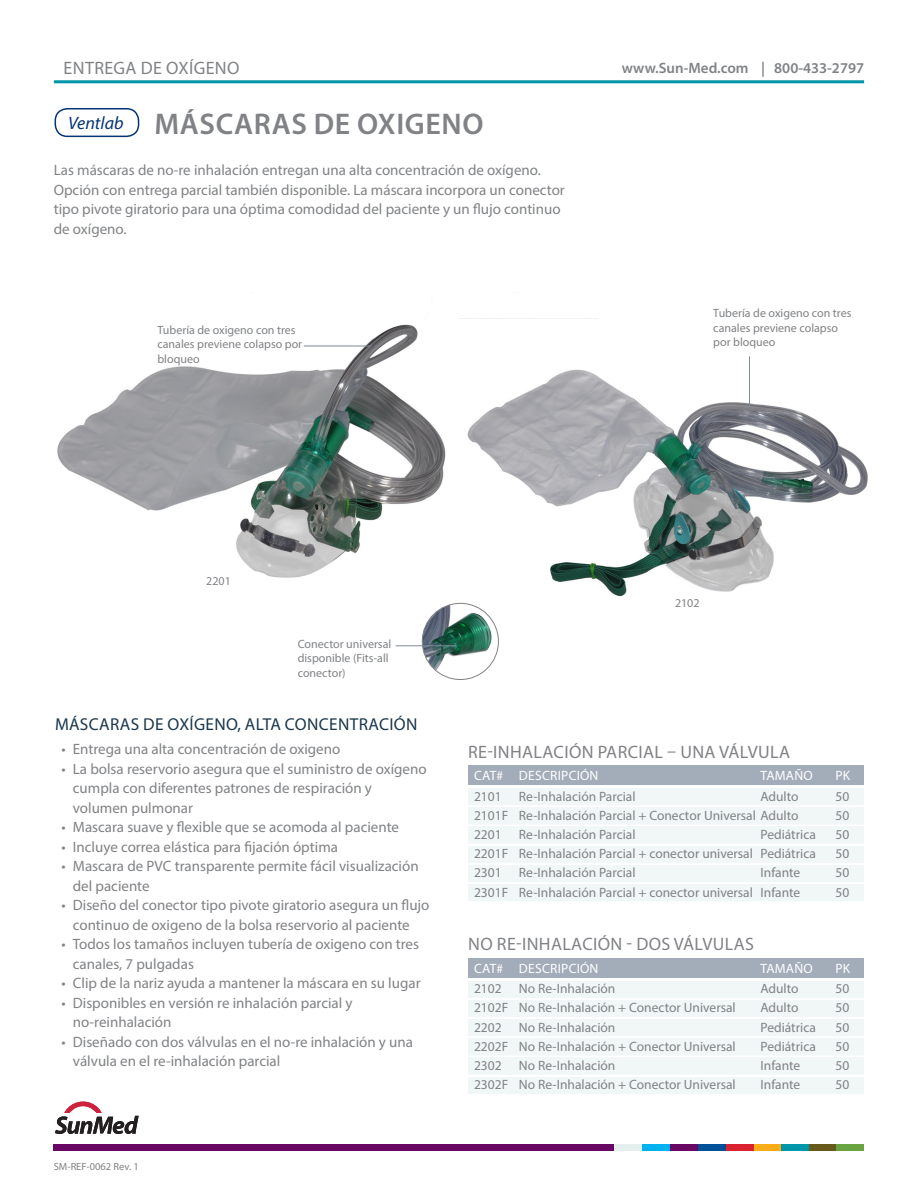
<style>
.page{position:relative;width:918px;height:1188px;background:#fff}
.page>*{position:absolute;margin:0;border:0;box-sizing:border-box;transform-origin:0 0}
.Main_Product_Name{font:600 30px "Myriad Pro";letter-spacing:.02em;color:#808285}
.Product_Name_-_Table{font:18px "Myriad Pro";letter-spacing:.02em;color:#808285}
.Brand_Pill{font:italic 18px "Myriad Pro";color:#053474}
.Product_Name_-_Table-2{font:17.25px "Myriad Pro";letter-spacing:.02em;color:#1a374b}
.Bullets{font:15px/19.5px "Myriad Pro";color:#808285}
.Product_Narrative{font:15px/19.5px "Myriad Pro";color:#808285}
.t1{font:600 15px "Myriad Pro";color:#808285}
.SKUs{font:13.5px "Myriad Pro";color:#808285}
.Table_Headers{font:13.5px "Myriad Pro";letter-spacing:.02em;color:#fff}
.Callouts{font:12px/14.4px "Myriad Pro";color:#808285}
.Callouts-2{font:10.5px "Myriad Pro";color:#808285}
</style>
<div class="page">
<div style="left:54px;top:1144px;width:560px;height:7px;background:#690765"></div>
<div style="left:670px;top:1144px;width:28px;height:7px;background:#690765"></div>
<div style="left:698px;top:1144px;width:28px;height:7px;background:#015198"></div>
<div style="left:726px;top:1144px;width:28px;height:7px;background:#db2230"></div>
<div style="left:754px;top:1144px;width:27px;height:7px;background:#faad19"></div>
<div style="left:781px;top:1144px;width:28px;height:7px;background:#0096aa"></div>
<div style="left:809px;top:1144px;width:28px;height:7px;background:#675a1b"></div>
<div style="left:836px;top:1144px;width:28px;height:7px;background:#6aa442"></div>
<div style="left:642px;top:1144px;width:28px;height:7px;background:#00b2ef"></div>
<div style="left:614px;top:1144px;width:28px;height:7px;background:#e4efee"></div>
<div style="left:55px;top:108px;width:84px;height:29px;border:2px solid #053474;border-radius:12px"></div>
<hr style="left:54px;top:80px;width:810px;height:3px;background:#0096aa">
<svg style="left:55px;top:1102px;width:84px;height:32px"></svg>
<div style="left:468px;top:765px;width:396px;height:20px;background:#a3acb9"></div>
<div style="left:468px;top:788px;width:396px;height:18px;background:#f1f6f6"></div>
<hr style="left:468px;top:805px;width:396px;height:1px;background:#fff">
<div style="left:468px;top:807px;width:396px;height:18px;background:#f1f6f6"></div>
<div style="left:468px;top:827px;width:396px;height:17px;background:#f1f6f6"></div>
<div style="left:468px;top:846px;width:396px;height:18px;background:#f1f6f6"></div>
<hr style="left:468px;top:863px;width:396px;height:1px;background:#fff">
<div style="left:468px;top:865px;width:396px;height:18px;background:#f1f6f6"></div>
<hr style="left:468px;top:882px;width:396px;height:1px;background:#fff">
<div style="left:468px;top:884px;width:396px;height:18px;background:#f1f6f6"></div>
<hr style="left:468px;top:901px;width:396px;height:1px;background:#fff">
<div style="left:468px;top:958px;width:396px;height:19px;background:#a3acb9"></div>
<div style="left:468px;top:981px;width:396px;height:18px;background:#f1f6f6"></div>
<hr style="left:468px;top:998px;width:396px;height:1px;background:#fff">
<div style="left:468px;top:1000px;width:396px;height:18px;background:#f1f6f6"></div>
<hr style="left:468px;top:1017px;width:396px;height:1px;background:#fff">
<div style="left:468px;top:1019px;width:396px;height:18px;background:#f1f6f6"></div>
<hr style="left:468px;top:1036px;width:396px;height:1px;background:#fff">
<div style="left:468px;top:1038px;width:396px;height:18px;background:#f1f6f6"></div>
<div style="left:468px;top:1058px;width:396px;height:17px;background:#f1f6f6"></div>
<div style="left:468px;top:1077px;width:396px;height:18px;background:#f1f6f6"></div>
<hr style="left:468px;top:1094px;width:396px;height:1px;background:#fff">
<img style="left:57px;top:318px;width:470px;height:285px">
<img style="left:422px;top:603px;width:75px;height:77px">
<div style="left:422px;top:603px;width:77px;height:77px;border:1px solid #808285;border-radius:50%"></div>
<hr style="left:396px;top:645px;width:60px;height:1px;background:#7e8999">
<hr style="left:304px;top:346px;width:67px;height:1px;background:#7e8999">
<img style="left:459px;top:319px;width:409px;height:279px">
<hr style="left:749px;top:356px;width:1px;height:52px;background:#7e8999">
<p class="Product_Name_-_Table" style="left:64px;top:57px;width:177px">ENTREGA DE OXÍGENO</p>
<p class="t1" style="left:622px;top:59px;width:244px">www.Sun-Med.com | 800-433-2797</p>
<p class="Brand_Pill" style="left:68px;top:112px;width:57px">Ventlab</p>
<p class="Main_Product_Name" style="left:155px;top:104px;width:330px">MÁSCARAS DE OXIGENO</p>
<p class="Product_Narrative" style="left:54px;top:160px;width:513px">Las máscaras de no-re inhalación entregan una alta concentración de oxígeno.<br>Opción con entrega parcial también disponible. La máscara incorpora un conector tipo pivote giratorio para una óptima comodidad del paciente y un flujo continuo de oxígeno.</p>
<p class="Callouts" style="left:158px;top:322px;width:146px">Tubería de oxigeno con tres canales previene colapso por bloqueo</p>
<p class="Callouts" style="left:713px;top:306px;width:140px">Tubería de oxigeno con tres canales previene colapso por bloqueo</p>
<p class="Callouts" style="left:206px;top:574px;width:26px">2201</p>
<p class="Callouts" style="left:298px;top:637px;width:95px">Conector universal disponible (Fits-all conector)</p>
<p class="Product_Name_-_Table-2" style="left:55px;top:714px;width:364px">MÁSCARAS DE OXÍGENO, ALTA CONCENTRACIÓN</p>
<p class="Bullets" style="left:62px;top:739px;width:280px">• Entrega una alta concentración de oxigeno</p>
<p class="Bullets" style="left:73px;top:759px;width:355px;text-indent:-11px">• La bolsa reservorio asegura que el suministro de oxígeno cumpla con diferentes patrones de respiración y</p>
<p class="Bullets" style="left:73px;top:798px;width:122px">volumen pulmonar</p>
<p class="Bullets" style="left:62px;top:817px;width:339px">• Mascara suave y flexible que se acomoda al paciente</p>
<p class="Bullets" style="left:62px;top:837px;width:278px">• Incluye correa elástica para fijación óptima</p>
<p class="Bullets" style="left:62px;top:856px;width:359px">• Mascara de PVC transparente permite fácil visualización</p>
<p class="Bullets" style="left:73px;top:876px;width:78px">del paciente</p>
<p class="Bullets" style="left:62px;top:895px;width:369px;text-align:center">• Diseño del conector tipo pivote giratorio asegura un flujo continuo de oxigeno de la bolsa reservorio al paciente</p>
<p class="Bullets" style="left:73px;top:934px;width:348px;text-indent:-11px">• Todos los tamaños incluyen tubería de oxigeno con tres canales, 7 pulgadas</p>
<p class="Bullets" style="left:62px;top:973px;width:361px">• Clip de la nariz ayuda a mantener la máscara en su lugar</p>
<p class="Bullets" style="left:62px;top:993px;width:293px">• Disponibles en versión re inhalación parcial y</p>
<p class="Bullets" style="left:73px;top:1012px;width:100px">no-reinhalación</p>
<p class="Bullets" style="left:73px;top:1032px;width:342px;text-indent:-11px">• Diseñado con dos válvulas en el no-re inhalación y una válvula en el re-inhalación parcial</p>
<p class="Callouts-2" style="left:54px;top:1160px;width:87px">SM-REF-0062 Rev. 1</p>
<p class="Callouts" style="left:675px;top:596px;width:26px">2102</p>
<p class="Product_Name_-_Table" style="left:468px;top:741px;width:323px">RE-INHALACIÓN PARCIAL – UNA VÁLVULA</p>
<p class="Table_Headers" style="left:474px;top:767px;width:126px">CAT# DESCRIPCIÓN</p>
<p class="Table_Headers" style="left:760px;top:767px;width:54px">TAMAÑO</p>
<p class="Table_Headers" style="left:836px;top:767px;width:16px">PK</p>
<p class="SKUs" style="left:474px;top:788px;width:29px">2101</p>
<p class="SKUs" style="left:519px;top:788px;width:118px">Re-Inhalación Parcial</p>
<p class="SKUs" style="left:760px;top:788px;width:40px">Adulto</p>
<p class="SKUs" style="left:836px;top:788px;width:15px">50</p>
<p class="SKUs" style="left:474px;top:807px;width:326px">2101F Re-Inhalación Parcial + Conector Universal Adulto</p>
<p class="SKUs" style="left:836px;top:807px;width:15px">50</p>
<p class="SKUs" style="left:474px;top:826px;width:29px">2201</p>
<p class="SKUs" style="left:519px;top:826px;width:118px">Re-Inhalación Parcial</p>
<p class="SKUs" style="left:760px;top:826px;width:57px">Pediátrica</p>
<p class="SKUs" style="left:836px;top:826px;width:15px">50</p>
<p class="SKUs" style="left:474px;top:845px;width:343px">2201F Re-Inhalación Parcial + conector universal Pediátrica</p>
<p class="SKUs" style="left:836px;top:845px;width:15px">50</p>
<p class="SKUs" style="left:474px;top:865px;width:29px">2301</p>
<p class="SKUs" style="left:519px;top:865px;width:118px">Re-Inhalación Parcial</p>
<p class="SKUs" style="left:760px;top:865px;width:41px">Infante</p>
<p class="SKUs" style="left:836px;top:865px;width:15px">50</p>
<p class="SKUs" style="left:474px;top:884px;width:328px">2301F Re-Inhalación Parcial + conector universal Infante</p>
<p class="SKUs" style="left:836px;top:884px;width:15px">50</p>
<p class="Product_Name_-_Table" style="left:468px;top:933px;width:287px">NO RE-INHALACIÓN - DOS VÁLVULAS</p>
<p class="Table_Headers" style="left:474px;top:960px;width:126px">CAT# DESCRIPCIÓN</p>
<p class="Table_Headers" style="left:760px;top:960px;width:54px">TAMAÑO</p>
<p class="Table_Headers" style="left:836px;top:960px;width:16px">PK</p>
<p class="SKUs" style="left:474px;top:980px;width:29px">2102</p>
<p class="SKUs" style="left:519px;top:980px;width:98px">No Re-Inhalación</p>
<p class="SKUs" style="left:760px;top:980px;width:40px">Adulto</p>
<p class="SKUs" style="left:836px;top:980px;width:15px">50</p>
<p class="SKUs" style="left:474px;top:1000px;width:263px">2102F No Re-Inhalación + Conector Universal</p>
<p class="SKUs" style="left:760px;top:1000px;width:40px">Adulto</p>
<p class="SKUs" style="left:836px;top:1000px;width:15px">50</p>
<p class="SKUs" style="left:474px;top:1019px;width:29px">2202</p>
<p class="SKUs" style="left:519px;top:1019px;width:98px">No Re-Inhalación</p>
<p class="SKUs" style="left:760px;top:1019px;width:57px">Pediátrica</p>
<p class="SKUs" style="left:836px;top:1019px;width:15px">50</p>
<p class="SKUs" style="left:474px;top:1038px;width:263px">2202F No Re-Inhalación + Conector Universal</p>
<p class="SKUs" style="left:760px;top:1038px;width:57px">Pediátrica</p>
<p class="SKUs" style="left:836px;top:1038px;width:15px">50</p>
<p class="SKUs" style="left:474px;top:1057px;width:29px">2302</p>
<p class="SKUs" style="left:519px;top:1057px;width:98px">No Re-Inhalación</p>
<p class="SKUs" style="left:760px;top:1057px;width:41px">Infante</p>
<p class="SKUs" style="left:836px;top:1057px;width:15px">50</p>
<p class="SKUs" style="left:474px;top:1076px;width:263px">2302F No Re-Inhalación + Conector Universal</p>
<p class="SKUs" style="left:760px;top:1076px;width:41px">Infante</p>
<p class="SKUs" style="left:836px;top:1076px;width:15px">50</p>
</div>
